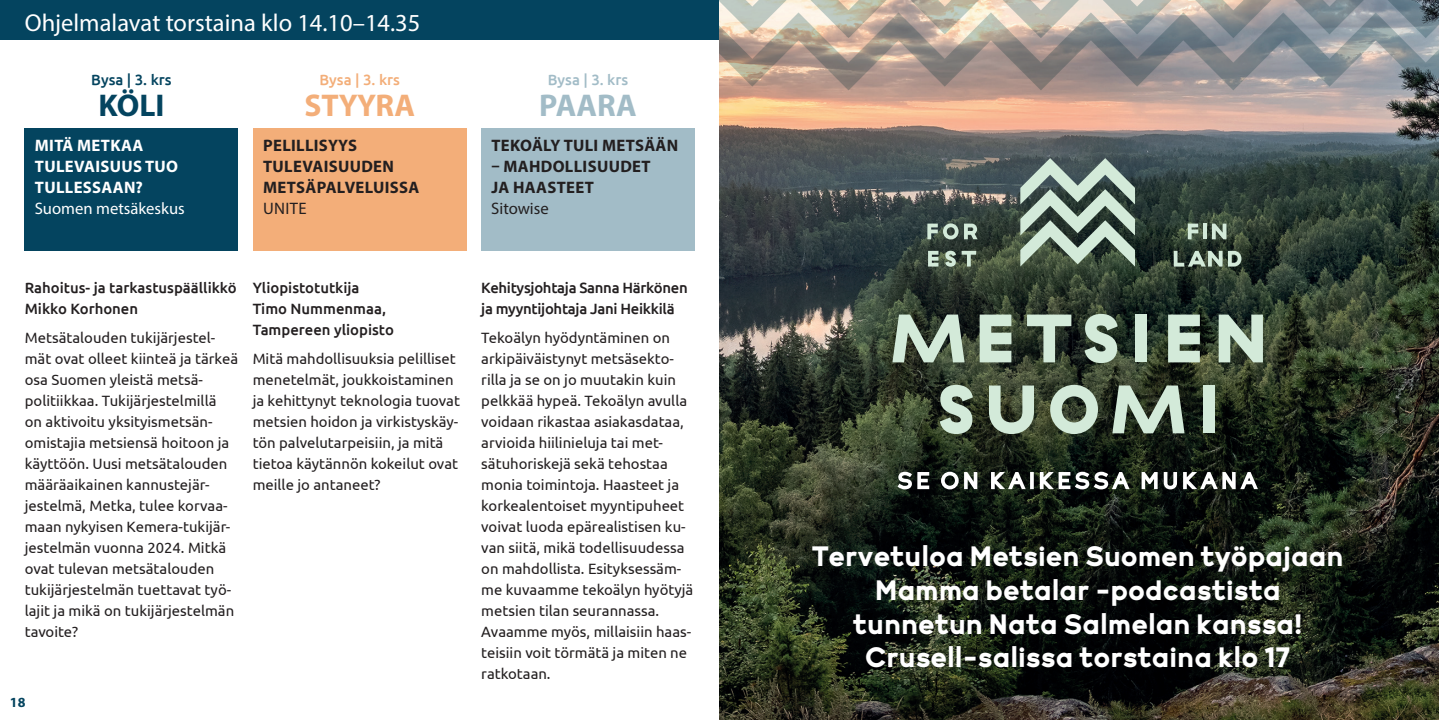
<style>
.page{position:relative;width:1439px;height:720px;background:#fff}
.page>*{position:absolute;margin:0;border:0;box-sizing:border-box;transform-origin:0 0}
.t1{font:700 31.5px "Myriad Pro";color:#f3ae79}
.t2{font:700 31.5px "Myriad Pro";color:#a2bcc7}
.t3{font:700 31.5px "Myriad Pro";color:#04445f}
.t4{font:700 28px/33.6px "VVE Giallo Extra";color:#fff;text-align:center}
.t5{font:24.5px "Myriad Pro";color:#fff}
.t6{font:700 16.62px/21px "Myriad Pro";letter-spacing:.02em;color:#231f20}
.t7{font:700 16.62px/21px "Myriad Pro";letter-spacing:.02em;color:#fff}
.t8{font:16.62px "Myriad Pro";color:#fff}
.t9{font:16.62px "Myriad Pro";color:#231f20}
.t10{font:14.88px/21px "Ubuntu";color:#231f20}
.t11{font:500 14.88px/21px "Ubuntu";color:#231f20}
.t12{font:500 14.88px/21px "Ubuntu";letter-spacing:-.02em;color:#231f20}
.t13{font:500 14.88px "Ubuntu";color:#a2bcc7}
.t14{font:500 14.88px "Ubuntu";color:#f3ae79}
.t15{font:500 14.88px "Ubuntu";color:#04445f}
.t16{font:700 14px "Myriad Pro";color:#04445f}
</style>
<div class="page">
<div style="left:481px;top:128px;width:213px;height:123px;background:#a2bcc7"></div>
<div style="left:0;top:0;width:957px;height:40px;background:#04445f"></div>
<div style="left:253px;top:128px;width:213px;height:123px;background:#f3ae79"></div>
<div style="left:25px;top:128px;width:213px;height:123px;background:#04445f"></div>
<img style="left:719px;top:90px;width:720px;height:629px">
<svg style="left:719px;top:38px;width:720px;height:52px;background:#99908d"></svg>
<svg style="left:1187px;top:223px;width:11px;height:16px"></svg>
<hr style="left:1203px;top:223px;width:4px;height:16px;background:#d3ead9">
<svg style="left:1212px;top:223px;width:14px;height:16px"></svg>
<svg style="left:1173px;top:251px;width:49px;height:15px"></svg>
<svg style="left:1228px;top:251px;width:13px;height:15px"></svg>
<svg style="left:892px;top:314px;width:72px;height:48px;background:#889989"></svg>
<svg style="left:1112px;top:385px;width:72px;height:48px;background:#829283"></svg>
<svg style="left:979px;top:314px;width:32px;height:48px;background:#b4c8b7"></svg>
<svg style="left:1027px;top:314px;width:44px;height:48px;background:#6f7e71"></svg>
<svg style="left:1084px;top:314px;width:33px;height:49px;background:#99ad9d"></svg>
<div style="left:1135px;top:314px;width:12px;height:48px;background:#d3ead9"></div>
<svg style="left:1168px;top:314px;width:32px;height:48px;background:#b0c5b5"></svg>
<svg style="left:1218px;top:314px;width:45px;height:48px;background:#9eb1a1"></svg>
<svg style="left:940px;top:384px;width:33px;height:50px;background:#98aa99"></svg>
<svg style="left:989px;top:385px;width:45px;height:49px;background:#8d9d8a"></svg>
<svg style="left:1050px;top:384px;width:48px;height:50px;background:#8b9c8b"></svg>
<div style="left:1203px;top:385px;width:12px;height:48px;background:#d3ead9"></div>
<svg style="left:1020px;top:158px;width:115px;height:108px;background:#7c8f84"></svg>
<svg style="left:964px;top:223px;width:13px;height:16px"></svg>
<svg style="left:927px;top:223px;width:31px;height:16px"></svg>
<svg style="left:928px;top:251px;width:10px;height:15px"></svg>
<svg style="left:945px;top:250px;width:31px;height:16px"></svg>
<svg style="left:897px;top:471px;width:361px;height:18px"></svg>
<svg style="left:719px;top:0;width:720px;height:38px;background:#b1afa9"></svg>
<h3 class="t5" style="left:25px;top:7px;width:397px">Ohjelmalavat torstaina klo 14.10–14.35</h3>
<p class="t15" style="left:91px;top:70px;width:82px">Bysa | 3. krs</p>
<h1 class="t3" style="left:98px;top:84px;width:67px">KÖLI</h1>
<p class="t14" style="left:319px;top:70px;width:82px">Bysa | 3. krs</p>
<h1 class="t1" style="left:304px;top:84px;width:112px">STYYRA</h1>
<p class="t13" style="left:548px;top:70px;width:82px">Bysa | 3. krs</p>
<h1 class="t2" style="left:539px;top:84px;width:99px">PAARA</h1>
<p class="t7" style="left:35px;top:134px;width:145px">MITÄ METKAA<br>TULEVAISUUS TUO<br>TULLESSAAN?</p>
<p class="t8" style="left:35px;top:198px;width:152px">Suomen metsäkeskus</p>
<p class="t6" style="left:263px;top:134px;width:158px">PELILLISYYS<br>TULEVAISUUDEN<br>METSÄPALVELUISSA</p>
<p class="t9" style="left:263px;top:198px;width:45px">UNITE</p>
<p class="t6" style="left:491px;top:134px;width:188px">TEKOÄLY TULI METSÄÄN</p>
<p class="t6" style="left:491px;top:155px;width:161px">– MAHDOLLISUUDET<br>JA HAASTEET</p>
<p class="t9" style="left:491px;top:198px;width:59px">Sitowise</p>
<p class="t11" style="left:25px;top:277px;width:213px">Rahoitus- ja tarkastuspäällikkö<br>Mikko Korhonen</p>
<p class="t10" style="left:25px;top:326px;width:215px">Metsätalouden tukijärjestel&shy;mät ovat olleet kiinteä ja tärkeä osa Suomen yleistä metsä&shy;politiikkaa. Tukijärjestelmillä<br>on aktivoitu yksityismetsän&shy;omistajia metsiensä hoitoon ja käyttöön. Uusi metsätalouden määräaikainen kannustejär&shy;jestelmä, Metka, tulee korvaa&shy;maan nykyisen Kemera-tukijär&shy;jestelmän vuonna 2024. Mitkä ovat tulevan metsätalouden tukijärjestelmän tuettavat työ&shy;lajit ja mikä on tukijärjestelmän tavoite?</p>
<p class="t11" style="left:253px;top:277px;width:143px">Yliopistotutkija<br>Timo Nummenmaa,<br>Tampereen yliopisto</p>
<p class="t10" style="left:253px;top:347px;width:209px">Mitä mahdollisuuksia pelilliset menetelmät, joukkoistaminen ja kehittynyt teknologia tuovat metsien hoidon ja virkistyskäy&shy;tön palvelutarpeisiin, ja mitä tietoa käytännön kokeilut ovat meille jo antaneet?</p>
<p class="t12" style="left:481px;top:277px;width:208px">Kehitysjohtaja Sanna Härkönen ja myyntijohtaja Jani Heikkilä</p>
<p class="t10" style="left:481px;top:326px;width:213px">Tekoälyn hyödyntäminen on arkipäiväistynyt metsäsekto&shy;rilla ja se on jo muutakin kuin pelkkää hypeä. Tekoälyn avulla voidaan rikastaa asiakasdataa, arvioida hiilinieluja tai met&shy;sätuhoriskejä sekä tehostaa monia toimintoja. Haasteet ja korkealentoiset myyntipuheet voivat luoda epärealistisen ku&shy;van siitä, mikä todellisuudessa on mahdollista. Esityksessäm&shy;me kuvaamme tekoälyn hyötyjä metsien tilan seurannassa.<br>Avaamme myös, millaisiin haas&shy;teisiin voit törmätä ja miten ne ratkotaan.</p>
<h2 class="t4" style="left:812px;top:538px;width:533px">Tervetuloa Metsien Suomen työpajaan Mamma betalar -podcastista tunnetun Nata Salmelan kanssa!<br>Crusell-salissa torstaina klo 17</h2>
<p class="t16" style="left:10px;top:693px;width:17px">18</p>
</div>
